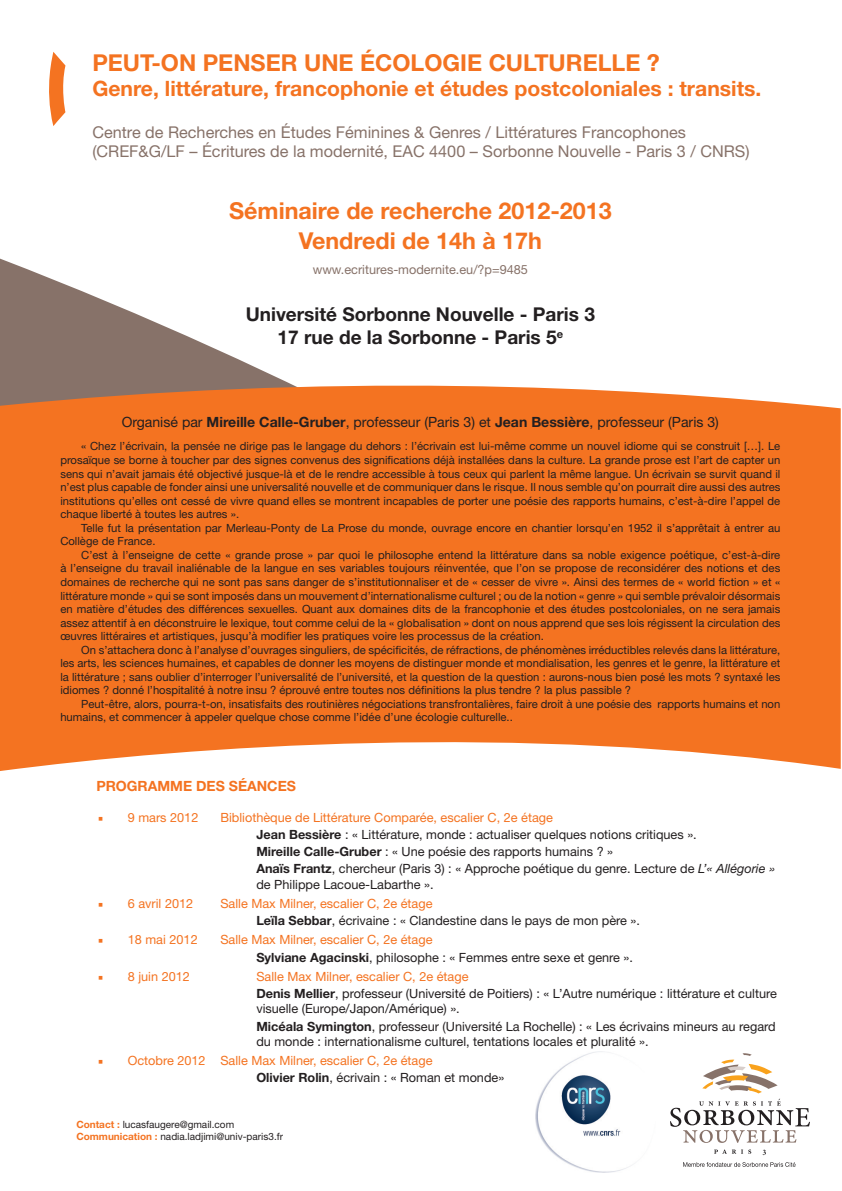
<style>
.page{position:relative;width:842px;height:1191px;background:#fff}
.page>*{position:absolute;margin:0;border:0;box-sizing:border-box;transform-origin:0 0}
.t1{font:700 23.3px/29.9px "Helvetica Neue LT Std";color:#f47321;text-align:center}
.t2{font:700 21.2px "Helvetica Neue LT Std";color:#f47321}
.t3{font:700 19px/22.9px "Helvetica Neue LT Std";color:#231f20;text-align:center}
.t4{font:16.2px/19.5px "Helvetica Neue LT Std";color:#877269}
.t5{font:14.1px "Helvetica Neue LT Std";color:#231f20}
.t6{font:700 14.1px "Helvetica Neue LT Std";color:#f47321}
.t7{font:12.7px/17.2px "Helvetica Neue LT Std";color:#231f20}
.t8{font:12.7px/17.2px "Helvetica Neue LT Std";color:#f47321}
.t9{font:12.7px "Helvetica Neue LT Std";color:#877269}
.t10{font:11.3px/13.5px "Helvetica Neue LT Std";color:#231f20;text-align:justify}
.t11{font:10px/12px "Helvetica Neue LT Std";color:#231f20}
.t12{font:700 10px "Helvetica Neue LT Std";color:#f47321}
.s1{font-weight:700}
.s2{font-family:"Minion Pro"}
.s3{color:#f47321}
.s4{font-style:italic}
.s5{font-weight:700;color:#231f20}
.s6{color:#231f20}
.s7{font-weight:700;color:#f47321}
</style>
<div class="page">
<svg style="left:0;top:259px;width:268px;height:114px;fill:#877269"></svg>
<svg style="left:0;top:373px;width:841px;height:398px;background:#f27e34"></svg>
<svg style="left:714px;top:1149px;width:37px;height:4px"></svg>
<svg style="left:763px;top:1149px;width:3px;height:6px"></svg>
<svg style="left:670px;top:1053px;width:140px;height:89px"></svg>
<svg style="left:683px;top:1162px;width:113px;height:4px"></svg>
<svg style="left:49px;top:52px;width:16px;height:74px"></svg>
<img style="left:535px;top:1052px;width:97px;height:120px">
<h1 class="t1" style="left:92px;top:47px;width:569px">Peut-on penser une écologie culturelle ?</h1>
<h2 class="t2" style="left:92px;top:76px;width:670px">Genre, littérature, francophonie et études postcoloniales : transits.</h2>
<h3 class="t4" style="left:92px;top:122px;width:659px">Centre de Recherches en Études Féminines &amp; Genres / Littératures Francophones (CREF&amp;G/LF – Écritures de la modernité, EAC 4400 – Sorbonne Nouvelle - Paris 3 / CNRS)</h3>
<h1 class="t1" style="left:229px;top:195px;width:384px">Séminaire de recherche 2012-2013<br>Vendredi de 14h à 17h</h1>
<p class="t9" style="left:313px;top:261px;width:217px">www.ecritures-modernite.eu/?p=9485</p>
<h3 class="t3" style="left:246px;top:302px;width:351px">Université Sorbonne Nouvelle - Paris 3<br>17 rue de la Sorbonne - Paris 5<sup>e</sup></h3>
<p class="t5" style="left:122px;top:413px;width:599px">Organisé par <span class="s1">Mireille Calle-Gruber</span>, professeur (Paris 3) et <span class="s1">Jean Bessière</span>, professeur (Paris 3)</p>
<p class="t10" style="left:60px;top:439px;width:722px;text-indent:21px">« Chez l’écrivain, la pensée ne dirige pas le langage du dehors : l’écrivain est lui-même comme un nouvel idiome qui se construit […]. Le prosaïque se borne à toucher par des signes convenus des significations déjà installées dans la culture. La grande prose est l’art de capter un sens qui n’avait jamais été objectivé jusque-là et de le rendre accessible à tous ceux qui parlent la même langue. Un écrivain se survit quand il n’est plus capable de fonder ainsi une universalité nouvelle et de communiquer dans le risque. Il nous semble qu’on pourrait dire aussi des autres institutions qu’elles ont cessé de vivre quand elles se montrent incapables de porter une poésie des rapports humains, c’est-à-dire l’appel de chaque liberté à toutes les autres ».</p>
<p class="t10" style="left:60px;top:521px;width:722px;text-indent:21px">Telle fut la présentation par Merleau-Ponty de La Prose du monde, ouvrage encore en chantier lorsqu’en 1952 il s’apprêtait à entrer au<br>Collège de France.</p>
<p class="t10" style="left:60px;top:548px;width:722px;text-indent:21px">C’est à l’enseigne de cette « grande prose » par quoi le philosophe entend la littérature dans sa noble exigence poétique, c’est-à-dire à l’enseigne du travail inaliénable de la langue en ses variables toujours réinventée, que l’on se propose de reconsidérer des notions et des domaines de recherche qui ne sont pas sans danger de s’institutionnaliser et de « cesser de vivre ». Ainsi des termes de « world fiction » et « littérature monde » qui se sont imposés dans un mouvement d’internationalisme culturel ; ou de la notion « genre » qui semble prévaloir désormais en matière d’études des différences sexuelles. Quant aux domaines dits de la francophonie et des études postcoloniales, on ne sera jamais assez attentif à en déconstruire le lexique, tout comme celui de la « globalisation » dont on nous apprend que ses lois régissent la circulation des œuvres littéraires et artistiques, jusqu’à modifier les pratiques voire les processus de la création.</p>
<p class="t10" style="left:60px;top:643px;width:721px;text-indent:21px">On s’attachera donc à l’analyse d’ouvrages singuliers, de spécificités, de réfractions, de phénomènes irréductibles relevés dans la littérature, les arts, les sciences humaines, et capables de donner les moyens de distinguer monde et mondialisation, les genres et le genre, la littérature et la littérature ; sans oublier d’interroger l’universalité de l’université, et la question de la question : aurons-nous bien posé les mots ? syntaxé les idiomes ? donné l’hospitalité à notre insu ? éprouvé entre toutes nos définitions la plus tendre ? la plus passible ?</p>
<p class="t10" style="left:60px;top:697px;width:721px;text-indent:21px">Peut-être, alors, pourra-t-on, insatisfaits des routinières négociations transfrontalières, faire droit à une poésie des rapports humains et non humains, et commencer à appeler quelque chose comme l’idée d’une écologie culturelle..</p>
<p class="t6" style="left:96px;top:777px;width:201px">Programm e des séances</p>
<p class="t8" style="left:98px;top:808px;width:102px"><span class="s2">■</span> 9 mars 2012</p>
<p class="t7" style="left:256px;top:808px;width:520px;text-indent:-36px"><span class="s3">Bibliothèque de Littérature Comparée, escalier C, 2e étage<br></span><span class="s1">Jean Bessière</span> : « Littérature, monde : actualiser quelques notions critiques ».<br><span class="s1">Mireille Calle-Gruber</span> : « Une poésie des rapports humains ? »<br><span class="s1">Anaïs Frantz</span>, chercheur (Paris 3) : « Approche poétique du genre. Lecture de <span class="s4">L’« Allégorie »</span></p>
<p class="t7" style="left:256px;top:875px;width:179px">de Philippe Lacoue-Labarthe ».</p>
<p class="t8" style="left:98px;top:894px;width:97px"><span class="s2">■</span> 6 avril 2012</p>
<p class="t7" style="left:256px;top:894px;width:385px;text-indent:-36px"><span class="s3">Salle Max Milner, escalier C, 2e étage<br></span><span class="s1">Leïla Sebbar</span>, écrivaine : « Clandestine dans le pays de mon père ».</p>
<p class="t8" style="left:98px;top:931px;width:101px"><span class="s2">■</span> 18 mai 2012</p>
<p class="t7" style="left:256px;top:931px;width:378px;text-indent:-36px"><span class="s3">Salle Max Milner, escalier C, 2e étage<br></span><span class="s1">Sylviane Agacinski</span>, philosophe : « Femmes entre sexe et genre ».</p>
<p class="t8" style="left:98px;top:967px;width:93px"><span class="s2">■</span> 8 juin 2012</p>
<p class="t7" style="left:256px;top:967px;width:522px"><span class="s3">Salle Max Milner, escalier C, 2e étage<br></span><span class="s1">Denis Mellier</span>, professeur (Université de Poitiers) : « L’Autre numérique : littérature et culture</p>
<p class="t7" style="left:256px;top:1000px;width:521px">visuelle (Europe/Japon/Amérique) ».<br><span class="s1">Micéala Symington</span>, professeur (Université La Rochelle) : « Les écrivains mineurs au regard</p>
<p class="t7" style="left:256px;top:1032px;width:394px">du monde : internationalisme culturel, tentations locales et pluralité ».</p>
<p class="t8" style="left:256px;top:1051px;width:249px;text-indent:-158px"><span class="s2">■</span> Octobre 2012 Salle Max Milner, escalier C, 2e étage<br><span class="s5">Olivier Rolin</span><span class="s6">, écrivain : « Roman et monde»</span></p>
<p class="t12" style="left:40px;top:1118px;width:23px">C</p>
<p class="t11" style="left:76px;top:1118px;width:208px;text-indent:7px"><span class="s7">ontact :</span> lucasfaugere@gmail.com<br><span class="s7">Communication :</span> nadia.ladjimi@univ-paris3.fr</p>
</div>
